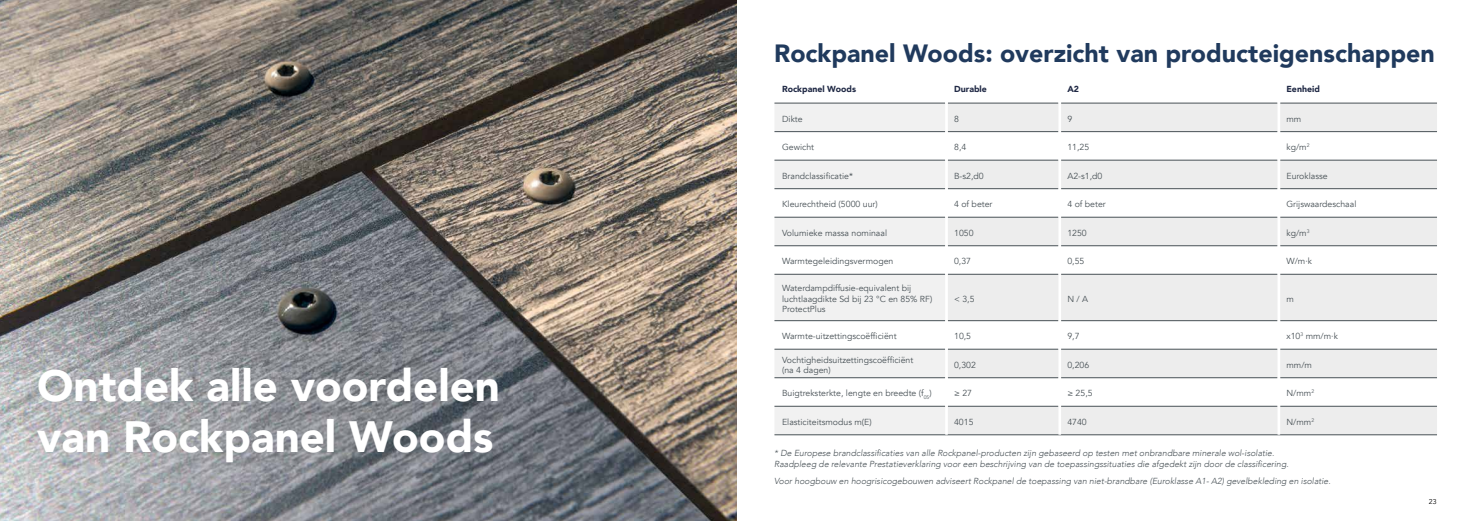
<style>
.page{position:relative;width:1474px;height:521px;background:#fff}
.page>*{position:absolute;margin:0;border:0;box-sizing:border-box;transform-origin:0 0}
.t1{font:900 43.75px/50.8px "Avenir";color:#fff}
.t2{font:900 24.94px "Avenir";color:#203a5d}
.t3{font:8.75px/10.5px "Avenir";color:#485156}
.t4{font:italic 300 8.75px/11.4px "Avenir";color:#485156}
.t5{font:900 8.75px "Avenir";color:#202945}
.t6{font:7px "Avenir";color:#000}
</style>
<div class="page">
<img style="left:0;top:0;width:737px;height:521px">
<svg style="left:774px;top:104px;width:171px;height:331px;fill:#f1f1f1"></svg>
<svg style="left:947px;top:104px;width:111px;height:331px;fill:#ededed"></svg>
<svg style="left:1061px;top:104px;width:375px;height:331px;fill:#ededed"></svg>
<hr style="left:774px;top:103px;width:171px;height:1px;background:#485156">
<hr style="left:947px;top:103px;width:111px;height:1px;background:#485156">
<hr style="left:1061px;top:103px;width:216px;height:1px;background:#485156">
<hr style="left:1280px;top:103px;width:156px;height:1px;background:#485156">
<hr style="left:947px;top:131px;width:111px;height:1px;background:#485156">
<hr style="left:1061px;top:131px;width:216px;height:1px;background:#485156">
<hr style="left:1280px;top:131px;width:156px;height:1px;background:#485156">
<hr style="left:947px;top:406px;width:111px;height:1px;background:#485156">
<hr style="left:1061px;top:406px;width:216px;height:1px;background:#485156">
<hr style="left:1280px;top:406px;width:156px;height:1px;background:#485156">
<hr style="left:774px;top:435px;width:172px;height:1px;background:#485156">
<hr style="left:946px;top:435px;width:113px;height:1px;background:#485156">
<hr style="left:1059px;top:435px;width:219px;height:1px;background:#485156">
<hr style="left:1278px;top:435px;width:158px;height:1px;background:#485156">
<hr style="left:947px;top:160px;width:111px;height:1px;background:#485156">
<hr style="left:1061px;top:160px;width:216px;height:1px;background:#485156">
<hr style="left:1280px;top:160px;width:156px;height:1px;background:#485156">
<hr style="left:947px;top:188px;width:111px;height:1px;background:#485156">
<hr style="left:1061px;top:188px;width:216px;height:1px;background:#485156">
<hr style="left:1280px;top:188px;width:156px;height:1px;background:#485156">
<hr style="left:947px;top:217px;width:111px;height:1px;background:#485156">
<hr style="left:1061px;top:217px;width:216px;height:1px;background:#485156">
<hr style="left:1280px;top:217px;width:156px;height:1px;background:#485156">
<hr style="left:947px;top:246px;width:111px;height:1px;background:#485156">
<hr style="left:1061px;top:246px;width:216px;height:1px;background:#485156">
<hr style="left:1280px;top:246px;width:156px;height:1px;background:#485156">
<hr style="left:947px;top:274px;width:111px;height:1px;background:#485156">
<hr style="left:1061px;top:274px;width:216px;height:1px;background:#485156">
<hr style="left:1280px;top:274px;width:156px;height:1px;background:#485156">
<hr style="left:947px;top:320px;width:111px;height:1px;background:#485156">
<hr style="left:1061px;top:320px;width:216px;height:1px;background:#485156">
<hr style="left:1280px;top:320px;width:156px;height:1px;background:#485156">
<hr style="left:947px;top:349px;width:111px;height:1px;background:#485156">
<hr style="left:1061px;top:349px;width:216px;height:1px;background:#485156">
<hr style="left:1280px;top:349px;width:156px;height:1px;background:#485156">
<hr style="left:947px;top:377px;width:111px;height:1px;background:#485156">
<hr style="left:1061px;top:377px;width:216px;height:1px;background:#485156">
<hr style="left:1280px;top:377px;width:156px;height:1px;background:#485156">
<hr style="left:774px;top:131px;width:171px;height:1px;background:#485156">
<hr style="left:774px;top:406px;width:171px;height:1px;background:#485156">
<hr style="left:774px;top:160px;width:171px;height:1px;background:#485156">
<hr style="left:774px;top:188px;width:171px;height:1px;background:#485156">
<hr style="left:774px;top:217px;width:171px;height:1px;background:#485156">
<hr style="left:774px;top:246px;width:171px;height:1px;background:#485156">
<hr style="left:774px;top:274px;width:171px;height:1px;background:#485156">
<hr style="left:774px;top:320px;width:171px;height:1px;background:#485156">
<hr style="left:774px;top:349px;width:171px;height:1px;background:#485156">
<hr style="left:774px;top:377px;width:171px;height:1px;background:#485156">
<hr style="left:1277px;top:103px;width:3px;height:29px;background:#fff">
<hr style="left:1277px;top:132px;width:3px;height:28px;background:#fff">
<hr style="left:1277px;top:160px;width:3px;height:29px;background:#fff">
<hr style="left:1277px;top:189px;width:3px;height:28px;background:#fff">
<hr style="left:1277px;top:217px;width:3px;height:29px;background:#fff">
<hr style="left:1277px;top:246px;width:3px;height:28px;background:#fff">
<hr style="left:1277px;top:274px;width:3px;height:47px;background:#fff">
<hr style="left:1277px;top:321px;width:3px;height:28px;background:#fff">
<hr style="left:1277px;top:349px;width:3px;height:29px;background:#fff">
<hr style="left:1277px;top:378px;width:3px;height:28px;background:#fff">
<hr style="left:1277px;top:406px;width:3px;height:29px;background:#fff">
<h1 class="t1" style="left:37px;top:359px;width:464px">Ontdek alle voordelen van Rockpanel Woods</h1>
<h2 class="t2" style="left:774px;top:32px;width:662px">Rockpanel Woods: overzicht van producteigenschappen</h2>
<p class="t5" style="left:782px;top:81px;width:76px">Rockpanel Woods</p>
<p class="t5" style="left:954px;top:81px;width:34px">Durable</p>
<p class="t5" style="left:1067px;top:81px;width:13px">A2</p>
<p class="t5" style="left:1286px;top:81px;width:35px">Eenheid</p>
<p class="t3" style="left:782px;top:114px;width:22px">Dikte</p>
<p class="t3" style="left:954px;top:114px;width:6px">8</p>
<p class="t3" style="left:1067px;top:114px;width:6px">9</p>
<p class="t3" style="left:1286px;top:114px;width:16px">mm</p>
<p class="t3" style="left:782px;top:142px;width:34px">Gewicht</p>
<p class="t3" style="left:954px;top:142px;width:14px">8,4</p>
<p class="t3" style="left:1067px;top:142px;width:23px">11,25</p>
<p class="t3" style="left:1286px;top:142px;width:25px">kg/m<sup>2</sup></p>
<p class="t3" style="left:782px;top:171px;width:72px">Brandclassificatie*</p>
<p class="t3" style="left:954px;top:171px;width:31px">B-s2,d0</p>
<p class="t3" style="left:1067px;top:171px;width:37px">A2-s1,d0</p>
<p class="t3" style="left:1286px;top:171px;width:43px">Euroklasse</p>
<p class="t3" style="left:782px;top:199px;width:97px">Kleurechtheid (5000 uur)</p>
<p class="t3" style="left:954px;top:199px;width:40px">4 of beter</p>
<p class="t3" style="left:1067px;top:199px;width:40px">4 of beter</p>
<p class="t3" style="left:1286px;top:199px;width:71px">Grijswaardeschaal</p>
<p class="t3" style="left:782px;top:228px;width:107px">Volumieke massa nominaal</p>
<p class="t3" style="left:954px;top:228px;width:21px">1050</p>
<p class="t3" style="left:1067px;top:228px;width:21px">1250</p>
<p class="t3" style="left:1286px;top:228px;width:25px">kg/m<sup>3</sup></p>
<p class="t3" style="left:782px;top:256px;width:113px">Warmtegeleidingsvermogen</p>
<p class="t3" style="left:954px;top:256px;width:19px">0,37</p>
<p class="t3" style="left:1067px;top:256px;width:19px">0,55</p>
<p class="t3" style="left:1286px;top:256px;width:27px">W/m·k</p>
<p class="t3" style="left:782px;top:283px;width:152px">Waterdampdiffusie-equivalent bij luchtlaagdikte Sd bij 23 °C en 85% RF)<br>ProtectPlus</p>
<p class="t3" style="left:954px;top:294px;width:22px">&lt; 3,5</p>
<p class="t3" style="left:1067px;top:294px;width:22px">N / A</p>
<p class="t3" style="left:1286px;top:294px;width:9px">m</p>
<p class="t3" style="left:782px;top:331px;width:116px">Warmte-uitzettingscoëfficiënt</p>
<p class="t3" style="left:954px;top:331px;width:19px">10,5</p>
<p class="t3" style="left:1067px;top:331px;width:14px">9,7</p>
<p class="t3" style="left:1286px;top:331px;width:53px">x10<sup>3</sup> mm/m·k</p>
<p class="t3" style="left:782px;top:354px;width:133px">Vochtigheidsuitzettingscoëfficiënt (na 4 dagen)</p>
<p class="t3" style="left:954px;top:360px;width:23px">0,302</p>
<p class="t3" style="left:1067px;top:360px;width:23px">0,206</p>
<p class="t3" style="left:1286px;top:360px;width:27px">mm/m</p>
<p class="t3" style="left:782px;top:388px;width:151px">Buigtreksterkte, lengte en breedte (f<sub>05</sub>)</p>
<p class="t3" style="left:954px;top:388px;width:19px">≥ 27</p>
<p class="t3" style="left:1067px;top:388px;width:27px">≥ 25,5</p>
<p class="t3" style="left:1286px;top:388px;width:29px">N/mm<sup>2</sup></p>
<p class="t3" style="left:782px;top:417px;width:91px">Elasticiteitsmodus m(E)</p>
<p class="t3" style="left:954px;top:417px;width:21px">4015</p>
<p class="t3" style="left:1067px;top:417px;width:21px">4740</p>
<p class="t3" style="left:1286px;top:417px;width:29px">N/mm<sup>2</sup></p>
<p class="t4" style="left:774px;top:447px;width:516px">* De Europese brandclassificaties van alle Rockpanel-producten zijn gebaseerd op testen met onbrandbare minerale wol-isolatie.<br>Raadpleeg de relevante Prestatieverklaring voor een beschrijving van de toepassingssituaties die afgedekt zijn door de classificering.</p>
<p class="t4" style="left:774px;top:475px;width:558px">Voor hoogbouw en hoogrisicogebouwen adviseert Rockpanel de toepassing van niet-brandbare (Euroklasse A1- A2) gevelbekleding en isolatie.</p>
<p class="t6" style="left:1428px;top:497px;width:9px">23</p>
</div>
